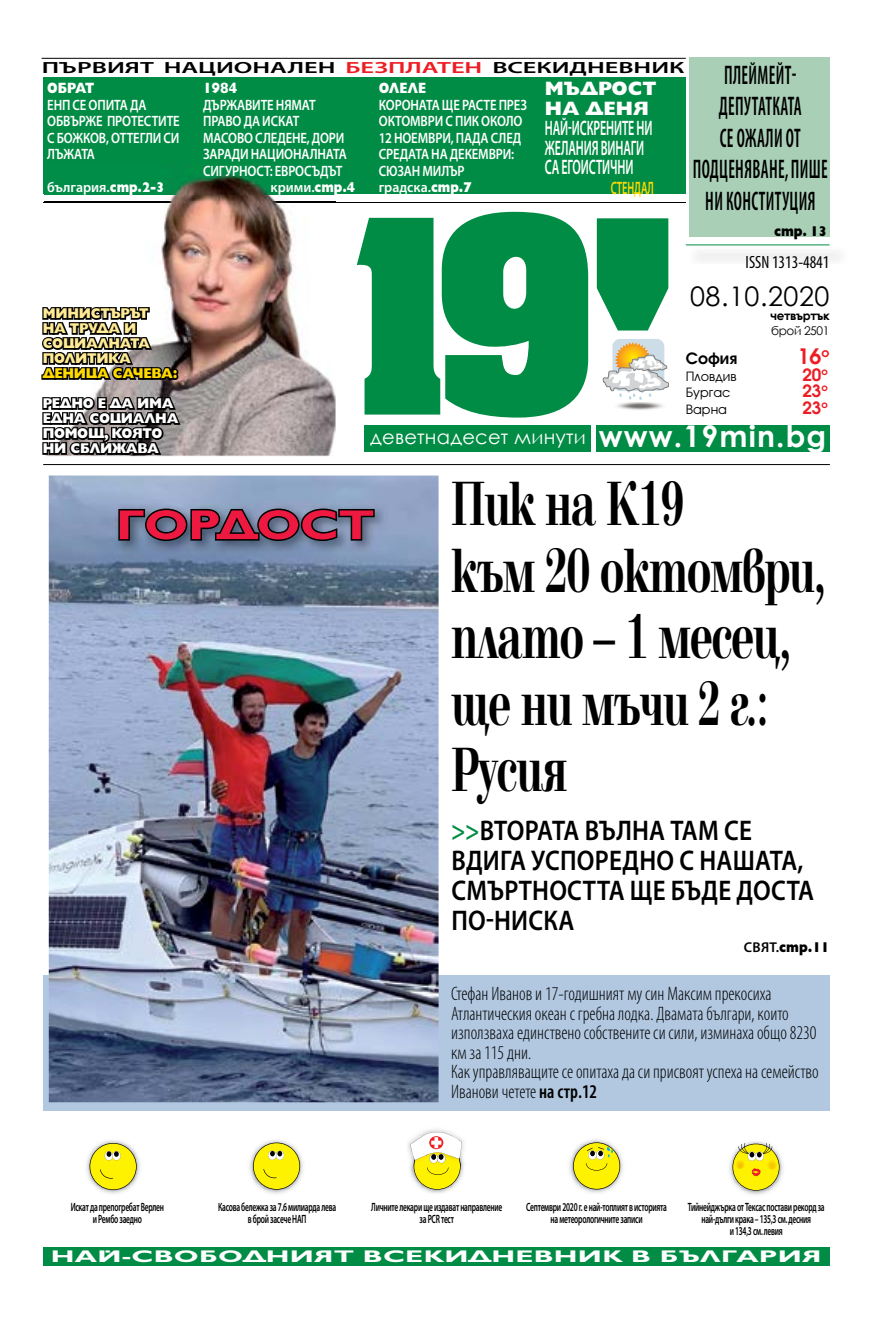
<style>
.page{position:relative;width:893px;height:1340px;background:#fff}
.page>*{position:absolute;margin:0;border:0;box-sizing:border-box;transform-origin:0 0}
.t1{font:700 64.8px/66.4px "Elfin CYR";letter-spacing:-.025em;color:#000;scale:.67 1}
.t2{font:700 42px "Gilt";letter-spacing:-.015em;color:#ed1941;scale:1.2 1}
.t3{font:700 29.85px "Century Gothic";letter-spacing:.04em;color:#fff}
.t4{font:600 28.5px/30px "Myriad Pro";letter-spacing:.01em;color:#000;scale:.88 1}
.t5{font:600 condensed 27px/31.5px "Myriad Pro";letter-spacing:.02em;color:#000;text-align:center;scale:.65 1}
.t6{font:27px "Century Gothic";letter-spacing:.02em;color:#000}
.t7{font:700 22.35px "Avanti CYR";color:#ed1d24}
.t8{font:600 21px/19.5px "Myriad Pro";letter-spacing:-.01em;color:#fff;scale:.57 1}
.t9{font:300 condensed 19.5px/19.5px "Myriad Pro";color:#000;scale:.95 1}
.t10{font:19.5px "Century Gothic";letter-spacing:.01em;color:#fff}
.t11{font:800 19.5px/19.5px "Gilt";color:#fff}
.t12{font:condensed 18px "Myriad Pro";color:#000;scale:.95 1}
.t13{font:600 18px "Myriad Pro";letter-spacing:-.005em;color:#ffda00;scale:.57 1}
.t14{font:700 17.85px "Avanti CYR";color:#ed1d24}
.t15{font:700 16.95px "Gilt";letter-spacing:.01em;color:#fff;scale:1.68 1}
.t16{font:700 16.35px "Avanti CYR";color:#000}
.t17{font:600 16.2px "Myriad Pro";color:#000;scale:1.63 1}
.t18{font:600 15px/16.5px "Myriad Pro";letter-spacing:-.01em;color:#fff;scale:.85 1}
.t19{font:800 15px "Gilt";color:#fff;scale:.85 1}
.t20{font:800 14.25px/15px "Gilt";letter-spacing:-.02em;color:#fff;scale:.93 1}
.t21{font:600 14.25px "Myriad Pro";color:#fff}
.t22{font:800 14.25px/15px "Gilt";letter-spacing:-.02em;color:#ffea95;scale:.93 1}
.t23{font:800 14.25px "Gilt";color:#000;scale:.89 1}
.t24{font:800 14.25px "Gilt";letter-spacing:-.02em;color:#ffda00;scale:.93 1}
.t25{font:13.35px "Avanti CYR";color:#000}
.t26{font:600 12px/12px "Myriad Pro";letter-spacing:-.03em;color:#000;text-align:center;scale:.62 1}
.t27{font:700 12px "Century Gothic";letter-spacing:-.03em;color:#000}
.t28{font:12px "Century Gothic";letter-spacing:-.03em;color:#000}
.s1{color:#ed1d24}
.s2{font-family:"Gilt";font-weight:800}
.s3{color:#008c44}
.s4{font-family:"Myriad Pro";font-weight:600}
.s5{font-weight:600}
</style>
<div class="page">
<svg style="left:597px;top:218px;width:71px;height:112px;background:#1b9858"></svg>
<div style="left:365px;top:425px;width:465px;height:27px;background:#008c44"></div>
<div style="left:591px;top:420px;width:5px;height:35px;background:#fff"></div>
<hr style="left:43px;top:202px;width:643px;height:1px;background:#000">
<svg style="left:357px;top:212px;width:231px;height:205px"></svg>
<hr style="left:43px;top:464px;width:787px;height:1px;background:#000">
<hr style="left:42px;top:58px;width:644px;height:1px;background:#000">
<hr style="left:686px;top:244px;width:143px;height:1px;background:#008c44">
<div style="left:43px;top:975px;width:786px;height:135px;background:#b2c8e1"></div>
<div style="left:43px;top:78px;width:643px;height:116px;background:#008c44"></div>
<div style="left:689px;top:58px;width:140px;height:179px;background:#a9d0b6"></div>
<div style="left:612px;top:339px;width:52px;height:52px;background:#ccdde7;border-radius:8px"></div>
<img style="left:616px;top:402px;width:48px;height:8px">
<img style="left:616px;top:342px;width:35px;height:13px">
<svg style="left:603px;top:355px;width:66px;height:45px"></svg>
<div style="left:43px;top:1247px;width:786px;height:18px;background:#008c44"></div>
<img style="left:45px;top:174px;width:291px;height:282px">
<img style="left:45px;top:202px;width:291px;height:1px">
<svg style="left:41px;top:303px;width:137px;height:80px"></svg>
<svg style="left:42px;top:392px;width:141px;height:65px;background:#413f3f"></svg>
<img style="left:249px;top:1140px;width:54px;height:54px">
<svg style="left:253px;top:1142px;width:47px;height:47px;background:#e8df3a"></svg>
<img style="left:422px;top:1129px;width:42px;height:64px">
<img style="left:408px;top:1136px;width:56px;height:30px">
<svg style="left:410px;top:1131px;width:52px;height:58px"></svg>
<img style="left:569px;top:1139px;width:54px;height:54px">
<svg style="left:573px;top:1142px;width:47px;height:47px;background:#e4dd3b"></svg>
<img style="left:729px;top:1141px;width:54px;height:54px">
<svg style="left:732px;top:1142px;width:48px;height:48px;background:#e6d841"></svg>
<img style="left:86px;top:1140px;width:54px;height:54px">
<svg style="left:90px;top:1142px;width:47px;height:48px;background:#e8df3d"></svg>
<img style="left:49px;top:475px;width:390px;height:627px">
<img style="left:115px;top:504px;width:272px;height:49px">
<svg style="left:117px;top:507px;width:259px;height:35px;background:#485365"></svg>
<h3 class="t17" style="left:42px;top:57px;width:396px">ПЪРВИЯТ НАЦИОНАЛЕН <span class="s1">БЕЗПЛАТЕН</span> ВСЕКИДНЕВНИК</h3>
<p class="t19" style="left:47px;top:80px;width:57px">ОБРАТ</p>
<p class="t18" style="left:47px;top:96px;width:157px">ЕНП СЕ ОПИТА ДА<br>ОБВЪРЖЕ ПРОТЕСТИТЕ<br>С БОЖКОВ, ОТТЕГЛИ СИ<br>ЛЪЖАТА</p>
<p class="t21" style="left:47px;top:178px;width:119px">българия.<span class="s2">стр.2-3</span></p>
<p class="t19" style="left:203px;top:80px;width:42px">1984</p>
<p class="t18" style="left:203px;top:96px;width:171px">ДЪРЖАВИТЕ НЯМАТ<br>ПРАВО ДА ИСКАТ<br>МАСОВО СЛЕДЕНЕ, ДОРИ<br>ЗАРАДИ НАЦИОНАЛНАТА<br>СИГУРНОСТ: ЕВРОСЪДЪТ</p>
<p class="t21" style="left:271px;top:178px;width:86px">крими.<span class="s2">стр.4</span></p>
<p class="t19" style="left:379px;top:80px;width:57px">ОЛЕЛЕ</p>
<p class="t18" style="left:379px;top:96px;width:176px">КОРОНАТА ЩЕ РАСТЕ ПРЕЗ<br>ОКТОМВРИ С ПИК ОКОЛО<br>12 НОЕМВРИ, ПАДА СЛЕД<br>СРЕДАТА НА ДЕКЕМВРИ:<br>СЮЗАН МИЛЪР</p>
<p class="t21" style="left:379px;top:178px;width:94px">градска.<span class="s2">стр.7</span></p>
<h3 class="t11" style="left:545px;top:79px;width:113px">МЪДРОСТ<br>НА ДЕНЯ</h3>
<h3 class="t8" style="left:545px;top:118px;width:190px">НАЙ-ИСКРЕНИТЕ НИ<br>ЖЕЛАНИЯ ВИНАГИ<br>СА ЕГОИСТИЧНИ</h3>
<h3 class="t13" style="left:611px;top:176px;width:77px">СТЕНДАЛ</h3>
<h3 class="t5" style="left:693px;top:58px;width:209px">ПЛЕЙМЕЙТ-<br>ДЕПУТАТКАТА<br>СЕ ОЖАЛИ ОТ<br>ПОДЦЕНЯВАНЕ, ПИШЕ<br>НИ КОНСТИТУЦИЯ</h3>
<p class="t23" style="left:774px;top:223px;width:61px">стр. 13</p>
<h3 class="t12" style="left:746px;top:252px;width:90px">ISSN 1313-4841</h3>
<p class="t22" style="left:43px;top:306px;width:117px">МИНИСТЪРЪТ<br>НА ТРУДА И<br>СОЦИАЛНАТА<br>ПОЛИТИКА</p>
<p class="t24" style="left:43px;top:365px;width:146px">ДЕНИЦА САЧЕВА:</p>
<p class="t20" style="left:43px;top:396px;width:147px">РЕДНО Е ДА ИМА<br>ЕДНА СОЦИАЛНА<br>ПОМОЩ, КОЯТО<br>НИ СБЛИЖАВА</p>
<h3 class="t6" style="left:690px;top:277px;width:141px">08.10.2020</h3>
<p class="t27" style="left:770px;top:307px;width:61px">четвъртък</p>
<p class="t28" style="left:771px;top:322px;width:60px">брой 2501</p>
<h3 class="t16" style="left:686px;top:348px;width:53px">София</h3>
<h3 class="t7" style="left:797px;top:342px;width:33px">16<sup>о</sup></h3>
<p class="t25" style="left:686px;top:368px;width:52px">Пловдив</p>
<h3 class="t14" style="left:802px;top:363px;width:27px">20<sup>о</sup></h3>
<p class="t25" style="left:686px;top:385px;width:46px">Бургас</p>
<h3 class="t14" style="left:802px;top:380px;width:27px">23<sup>о</sup></h3>
<p class="t25" style="left:686px;top:401px;width:43px">Варна</p>
<h3 class="t14" style="left:802px;top:396px;width:27px">23<sup>о</sup></h3>
<h3 class="t10" style="left:370px;top:423px;width:217px">деветнадесет минути</h3>
<h3 class="t3" style="left:599px;top:413px;width:229px">www.19min.bg</h3>
<h2 class="t2" style="left:116px;top:501px;width:217px">ГОРДОСТ</h2>
<h1 class="t1" style="left:451px;top:472px;width:562px">Пик на К19<br>към 20 октомври, плато – 1 месец, ще ни мъчи 2 г.:<br>Русия</h1>
<h3 class="t4" style="left:451px;top:814px;width:414px"><span class="s3">&gt;&gt;</span>ВТОРАТА ВЪЛНА ТАМ СЕ<br>ВДИГА УСПОРЕДНО С НАШАТА,<br>СМЪРТНОСТТА ЩЕ БЪДЕ ДОСТА<br>ПО-НИСКА</h3>
<p class="t23" style="left:744px;top:939px;width:98px"><span class="s4">СВЯТ.</span>стр.11</p>
<p class="t9" style="left:451px;top:984px;width:388px">Стефан Иванов и 17-годишният му син Максим прекосиха Атлантическия океан с гребна лодка. Двамата българи, които използваха единствено собствените си сили, изминаха общо 8230 км за 115 дни.<br>Как управляващите се опитаха да си присвоят успеха на семейство Иванови четете <span class="s5">на стр.12</span></p>
<p class="t26" style="left:71px;top:1200px;width:152px">Искат да препогребат Верлен и Рембо заедно</p>
<p class="t26" style="left:218px;top:1200px;width:192px">Касова бележка за 7.6 милиарда лева в брой засече НАП</p>
<p class="t26" style="left:371px;top:1200px;width:213px">Личните лекари ще издават направление за PCR тест</p>
<p class="t26" style="left:526px;top:1200px;width:229px">Септември 2020 г. е най-топлият в историята на метеорологичните записи</p>
<p class="t26" style="left:688px;top:1200px;width:222px">Тийнейджърка от Тексас постави рекорд за най-дълги крака – 135,3 см. десния<br>и 134,3 см. левия</p>
<h3 class="t15" style="left:51px;top:1246px;width:460px">НАЙ-СВОБОДНИЯТ ВСЕКИДНЕВНИК В БЪЛГАРИЯ</h3>
</div>
